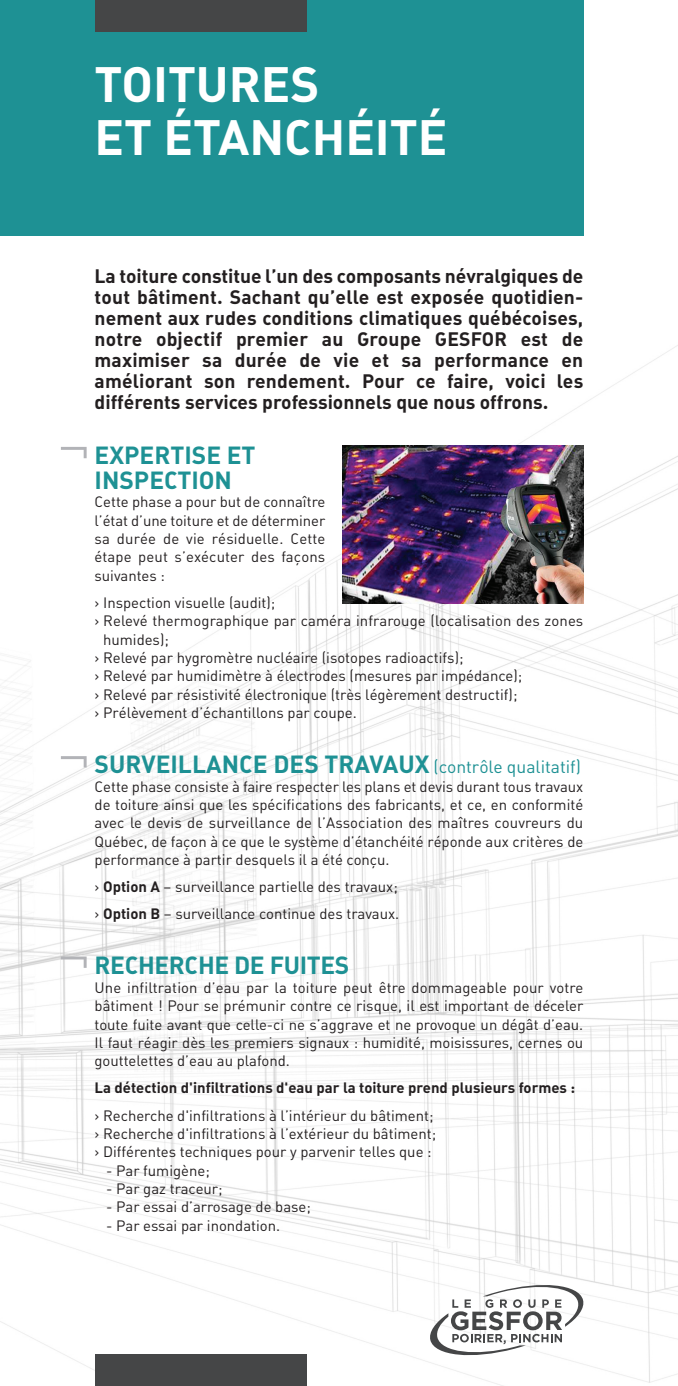
<style>
.page{position:relative;width:678px;height:1386px;background:#fff}
.page>*{position:absolute;margin:0;border:0;box-sizing:border-box;transform-origin:0 0}
.t1{font:300 63px "DIN";color:#b2b3b7}
.t2{font:49px/52.5px "DIN Bold Alternate";color:#fff}
.t3{font:24.5px/24.5px "DIN Bold Alternate";color:#1e9194}
.t4{font:19.25px/21px "DIN Bold Alternate";color:#231f20;text-align:justify}
.t5{font:14.88px/18.4px "DIN Regular Alternate";color:#231f20;text-align:justify}
.t6{font:14.88px "DIN Bold Alternate";color:#231f20}
.s1{font-family:"DIN Regular Alternate";font-size:17.5px}
.s2{font-family:"DIN Bold Alternate"}
</style>
<div class="page">
<img style="left:0;top:346px;width:677px;height:1040px">
<div style="left:0;top:0;width:583px;height:236px;background:#1e9194"></div>
<div style="left:94px;top:0;width:212px;height:31px;background:#454647"></div>
<div style="left:94px;top:1354px;width:212px;height:32px;background:#454647"></div>
<svg style="left:430px;top:1285px;width:153px;height:70px"></svg>
<img style="left:342px;top:446px;width:241px;height:158px">
<h2 class="t2" style="left:94px;top:59px;width:354px">TOITURES<br>ET ÉTANCHÉITÉ</h2>
<h1 class="t1" style="left:58px;top:406px;width:34px">¬</h1>
<h1 class="t1" style="left:58px;top:716px;width:34px">¬</h1>
<h1 class="t1" style="left:58px;top:916px;width:34px">¬</h1>
<p class="t4" style="left:94px;top:266px;width:490px">La toiture constitue l’un des composants névralgiques de tout bâtiment. Sachant qu’elle est exposée quotidien&shy;nement aux rudes conditions climatiques québécoises, notre objectif premier au Groupe GESFOR est de maximiser sa durée de vie et sa performance en améliorant son rendement. Pour ce faire, voici les différents services professionnels que nous offrons.</p>
<h3 class="t3" style="left:94px;top:444px;width:162px">EXPERTISE ET<br>INSPECTION</h3>
<p class="t5" style="left:94px;top:493px;width:232px">Cette phase a pour but de connaître l’état d’une toiture et de déterminer sa durée de vie résiduelle. Cette étape peut s’exécuter des façons suivantes :</p>
<p class="t5" style="left:94px;top:594px;width:182px">› Inspection visuelle (audit);</p>
<p class="t5" style="left:94px;top:612px;width:490px">› Relevé thermographique par caméra infrarouge (localisation des zones</p>
<p class="t5" style="left:103px;top:630px;width:67px">humides);</p>
<p class="t5" style="left:94px;top:649px;width:370px">› Relevé par hygromètre nucléaire (isotopes radioactifs);</p>
<p class="t5" style="left:94px;top:667px;width:429px">› Relevé par humidimètre à électrodes (mesures par impédance);</p>
<p class="t5" style="left:94px;top:685px;width:424px">› Relevé par résistivité électronique (très légèrement destructif);</p>
<p class="t5" style="left:94px;top:704px;width:263px">› Prélèvement d’échantillons par coupe.</p>
<h3 class="t3" style="left:94px;top:753px;width:487px">SURVEILLANCE DES TRAVAUX <span class="s1">(contrôle qualitatif)</span></h3>
<p class="t5" style="left:94px;top:777px;width:490px">Cette phase consiste à faire respecter les plans et devis durant tous travaux de toiture ainsi que les spécifications des fabricants, et ce, en conformité avec le devis de surveillance de l’Association des maîtres couvreurs du Québec, de façon à ce que le système d’étanchéité réponde aux critères de performance à partir desquels il a été conçu.</p>
<p class="t5" style="left:94px;top:874px;width:306px;line-height:27.1px">› <span class="s2">Option A</span> – surveillance partielle des travaux; › <span class="s2">Option B</span> – surveillance continue des travaux.</p>
<h3 class="t3" style="left:94px;top:954px;width:256px">RECHERCHE DE FUITES</h3>
<p class="t5" style="left:94px;top:979px;width:490px">Une infiltration d’eau par la toiture peut être dommageable pour votre bâtiment ! Pour se prémunir contre ce risque, il est important de déceler toute fuite avant que celle-ci ne s’aggrave et ne provoque un dégât d’eau.<br>Il faut réagir dès les premiers signaux : humidité, moisissures, cernes ou gouttelettes d’eau au plafond.</p>
<p class="t6" style="left:94px;top:1080px;width:482px">La détection d'infiltrations d'eau par la toiture prend plusieurs formes :</p>
<p class="t5" style="left:94px;top:1106px;width:343px;text-align:left">› Recherche d'infiltrations à l’intérieur du bâtiment; › Recherche d'infiltrations à l’extérieur du bâtiment; › Différentes techniques pour y parvenir telles que :</p>
<p class="t5" style="left:106px;top:1161px;width:105px">- Par fumigène;</p>
<p class="t5" style="left:106px;top:1180px;width:118px">- Par gaz traceur;</p>
<p class="t5" style="left:106px;top:1198px;width:206px">- Par essai d’arrosage de base;</p>
<p class="t5" style="left:106px;top:1217px;width:175px">- Par essai par inondation.</p>
</div>
